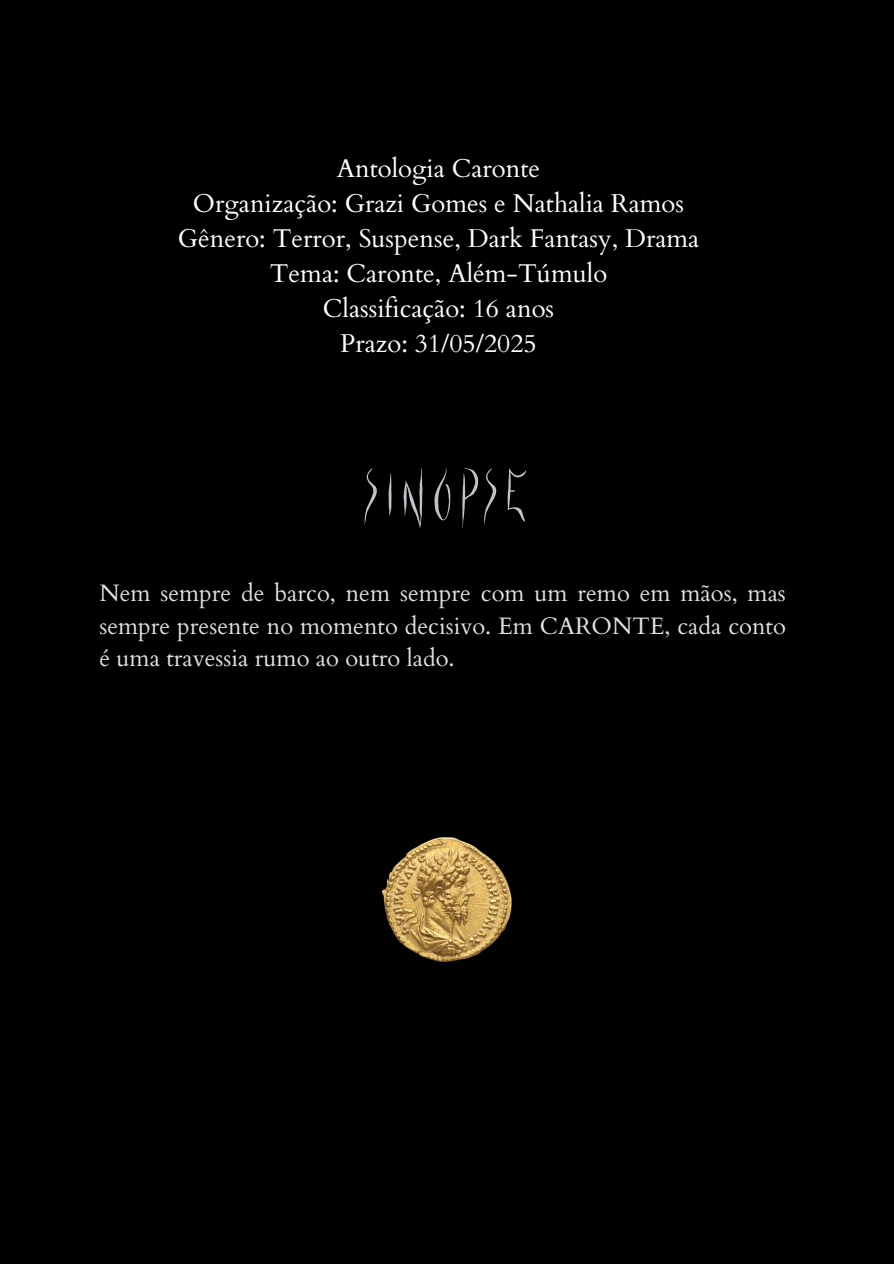
<style>
.page{position:relative;width:894px;height:1264px;background:#fff}
.page>*{position:absolute;margin:0;border:0;box-sizing:border-box;transform-origin:0 0}
.t1{font:60px "Forbid Nothing";letter-spacing:.065em;color:#bfc2c7}
.t2{font:25.65px "Cardo";color:#fff}
.t3{font:23.7px/32.7px "Cardo";color:#e1e1e0;text-align:justify}
</style>
<div class="page">
<div style="left:0;top:0;width:893px;height:1263px;background:#000"></div>
<img style="left:382px;top:837px;width:129px;height:124px">
<p class="t2" style="left:337px;top:152px;width:205px">Antologia Caronte</p>
<p class="t2" style="left:193px;top:187px;width:492px">Organização: Grazi Gomes e Nathalia Ramos</p>
<p class="t2" style="left:178px;top:222px;width:523px">Gênero: Terror, Suspense, Dark Fantasy, Drama</p>
<p class="t2" style="left:270px;top:256px;width:339px">Tema: Caronte, Além-Túmulo</p>
<p class="t2" style="left:323px;top:291px;width:233px">Classificação: 16 anos</p>
<h1 class="t2" style="left:340px;top:326px;width:198px">Prazo: 31/05/2025</h1>
<p class="t1" style="left:366px;top:468px;width:165px">SINOPSE</p>
<p class="t3" style="left:99px;top:577px;width:687px">Nem sempre de barco, nem sempre com um remo em mãos, mas sempre presente no momento decisivo. Em CARONTE, cada conto é uma travessia rumo ao outro lado.</p>
</div>
